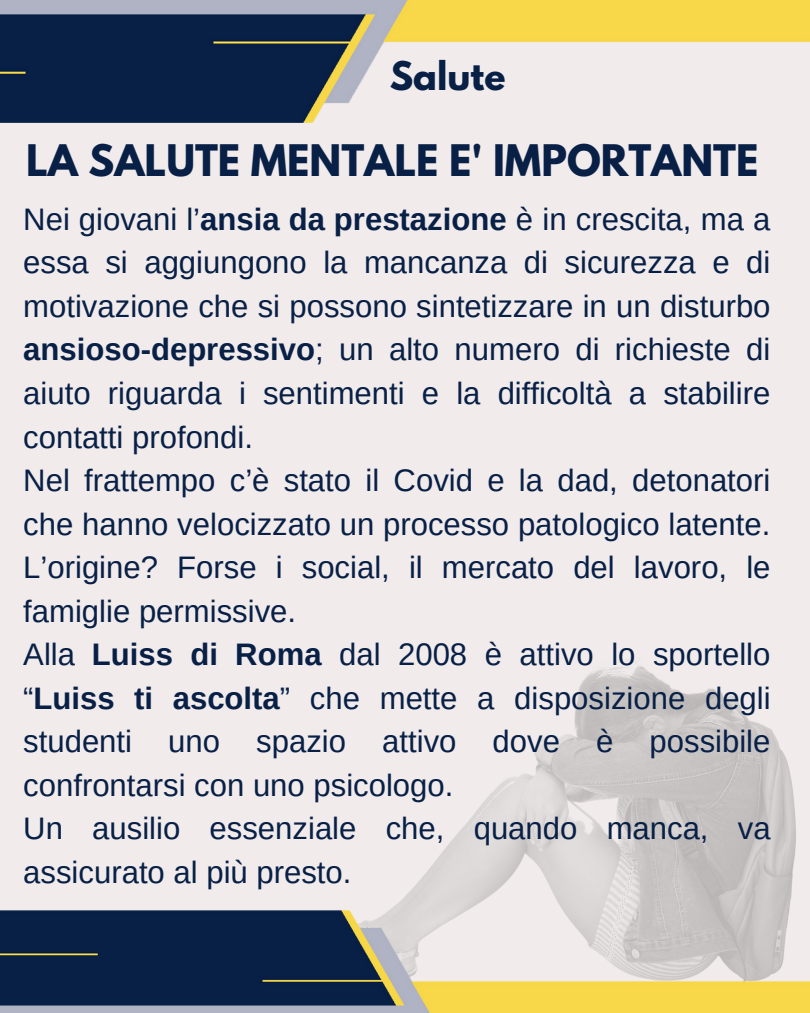
<style>
.page{position:relative;width:810px;height:1013px;background:#fff}
.page>*{position:absolute;margin:0;border:0;box-sizing:border-box;transform-origin:0 0}
.t1{font:700 38.5px "League Spartan";color:#082046}
.t2{font:700 35px "League Spartan";color:#082046}
.t3{font:31.1px/43.5px "Arimo";color:#082046;text-align:justify}
.s1{font-weight:700}
</style>
<div class="page">
<div style="left:0;top:0;width:810px;height:1012px;background:#f1ebeb"></div>
<img style="left:0;top:0;width:810px;height:123px">
<img style="left:453px;top:666px;width:343px;height:173px">
<img style="left:0;top:839px;width:810px;height:173px">
<p class="t2" style="left:390px;top:58px;width:117px">Salute</p>
<p class="t1" style="left:26px;top:141px;width:734px">LA SALUTE MENTALE E' IMPORTANTE</p>
<p class="t3" style="left:23px;top:197px;width:749px">Nei giovani l’<span class="s1">ansia da prestazione</span> è in crescita, ma a essa si aggiungono la mancanza di sicurezza e di motivazione che si possono sintetizzare in un disturbo <span class="s1">ansioso-depressivo</span>; un alto numero di richieste di aiuto riguarda i sentimenti e la difficoltà a stabilire contatti profondi.</p>
<p class="t3" style="left:23px;top:458px;width:749px">Nel frattempo c’è stato il Covid e la dad, detonatori che hanno velocizzato un processo patologico latente.<br>L’origine? Forse i social, il mercato del lavoro, le famiglie permissive.</p>
<p class="t3" style="left:23px;top:632px;width:749px">Alla <span class="s1">Luiss di Roma</span> dal 2008 è attivo lo sportello “<span class="s1">Luiss ti ascolta</span>” che mette a disposizione degli studenti uno spazio attivo dove è possibile confrontarsi con uno psicologo.</p>
<p class="t3" style="left:23px;top:806px;width:749px">Un ausilio essenziale che, quando manca, va assicurato al più presto.</p>
</div>
